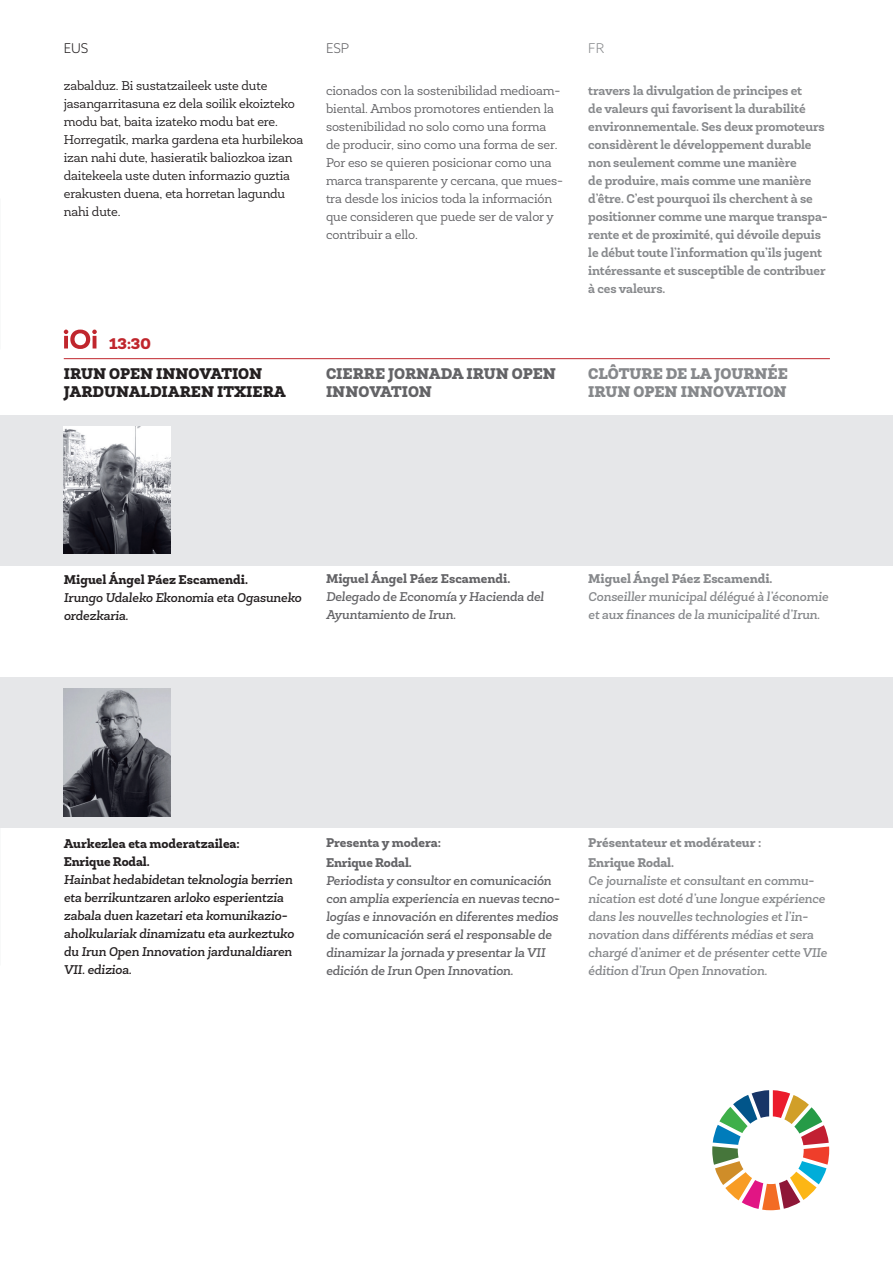
<style>
.page{position:relative;width:893px;height:1263px;background:#fff}
.page>*{position:absolute;margin:0;border:0;box-sizing:border-box;transform-origin:0 0}
.t1{font:900 15.6px/18px "Newslab";color:#231f20}
.t2{font:900 15.6px/18px "Newslab";color:#86888b}
.t3{font:900 15.6px/18px "Newslab";color:#636366}
.t4{font:900 15.6px "Newslab";color:#c0262d}
.t5{font:300 13.5px "Azo Sans";color:#231f20}
.t6{font:300 13.5px "Azo Sans";color:#636366}
.t7{font:300 13.5px "Azo Sans";color:#86888b}
.t8{font:700 12.9px/18px "Newslab";letter-spacing:-.01em;color:#86888b}
.t9{font:12.9px/18px "Newslab";letter-spacing:-.01em;color:#636366}
.t10{font:italic 500 12.9px/18px "Newslab";letter-spacing:-.01em;color:#86888b}
.t11{font:12.9px/18px "Newslab";letter-spacing:-.01em;color:#231f20}
.t12{font:italic 500 12.9px/18px "Newslab";letter-spacing:-.01em;color:#636366}
.t13{font:italic 500 12.9px/18px "Newslab";letter-spacing:-.01em;color:#231f20}
.t14{font:800 12.9px/18px "Newslab";color:#231f20}
.t15{font:800 12.9px/20px "Newslab";color:#86888b}
.t16{font:800 12.9px/20px "Newslab";color:#636366}
</style>
<div class="page">
<svg style="left:712px;top:1090px;width:117px;height:120px"></svg>
<div style="left:0;top:677px;width:893px;height:150px;background:#e6e7e9"></div>
<img style="left:64px;top:688px;width:106px;height:128px">
<div style="left:0;top:415px;width:893px;height:150px;background:#e6e7e9"></div>
<hr style="left:64px;top:358px;width:766px;height:1px;background:#c0262d">
<svg style="left:64px;top:330px;width:33px;height:19px"></svg>
<img style="left:64px;top:426px;width:106px;height:128px">
<p class="t5" style="left:64px;top:40px;width:26px">EUS</p>
<p class="t6" style="left:326px;top:40px;width:25px">ESP</p>
<p class="t7" style="left:588px;top:40px;width:18px">FR</p>
<p class="t11" style="left:64px;top:77px;width:241px">zabalduz. Bi sustatzaileek uste dute jasangarritasuna ez dela soilik ekoizteko modu bat, baita izateko modu bat ere.<br>Horregatik, marka gardena eta hurbilekoa izan nahi dute, hasieratik baliozkoa izan daitekeela uste duten informazio guztia erakusten duena, eta horretan lagundu nahi dute.</p>
<p class="t9" style="left:326px;top:81px;width:239px">cionados con la sostenibilidad medioam&shy;biental. Ambos promotores entienden la sostenibilidad no solo como una forma de producir, sino como una forma de ser.<br>Por eso se quieren posicionar como una marca transparente y cercana, que mues&shy;tra desde los inicios toda la información que consideren que puede ser de valor y contribuir a ello.</p>
<p class="t8" style="left:588px;top:81px;width:241px">travers la divulgation de principes et<br>de valeurs qui favorisent la durabilité environnementale. Ses deux promoteurs considèrent le développement durable non seulement comme une manière<br>de produire, mais comme une manière d’être. C’est pourquoi ils cherchent à se positionner comme une marque transpa&shy;rente et de proximité, qui dévoile depuis le début toute l’information qu’ils jugent intéressante et susceptible de contribuer à ces valeurs.</p>
<p class="t4" style="left:109px;top:334px;width:43px">13:30</p>
<p class="t1" style="left:64px;top:365px;width:224px">IRUN OPEN INNOVATION<br>JARDUNALDIAREN ITXIERA</p>
<p class="t3" style="left:326px;top:364px;width:231px">CIERRE JORNADA IRUN OPEN<br>INNOVATION</p>
<p class="t2" style="left:588px;top:364px;width:201px">CLÔTURE DE LA JOURNÉE<br>IRUN OPEN INNOVATION</p>
<p class="t14" style="left:64px;top:571px;width:186px">Miguel Ángel Páez Escamendi.</p>
<p class="t13" style="left:64px;top:589px;width:239px">Irungo Udaleko Ekonomia eta Ogasuneko ordezkaria.</p>
<p class="t16" style="left:326px;top:569px;width:186px">Miguel Ángel Páez Escamendi.</p>
<p class="t12" style="left:326px;top:588px;width:219px">Delegado de Economía y Hacienda del<br>Ayuntamiento de Irun.</p>
<p class="t15" style="left:588px;top:569px;width:186px">Miguel Ángel Páez Escamendi.</p>
<p class="t10" style="left:588px;top:588px;width:242px">Conseiller municipal délégué à l’économie et aux finances de la municipalité d’Irun.</p>
<p class="t14" style="left:64px;top:835px;width:177px">Aurkezlea eta moderatzailea:<br>Enrique Rodal.</p>
<p class="t13" style="left:64px;top:871px;width:232px">Hainbat hedabidetan teknologia berrien eta berrikuntzaren arloko esperientzia zabala duen kazetari eta komunikazio&shy;aholkulariak dinamizatu eta aurkeztuko du Irun Open Innovation jardunaldiaren VII. edizioa.</p>
<p class="t16" style="left:326px;top:833px;width:116px">Presenta y modera:<br>Enrique Rodal.</p>
<p class="t12" style="left:326px;top:872px;width:235px">Periodista y consultor en comunicación con amplia experiencia en nuevas tecno&shy;logías e innovación en diferentes medios de comunicación será el responsable de dinamizar la jornada y presentar la VII edición de Irun Open Innovation.</p>
<p class="t15" style="left:588px;top:833px;width:175px">Présentateur et modérateur :<br>Enrique Rodal.</p>
<p class="t10" style="left:588px;top:872px;width:240px">Ce journaliste et consultant en commu&shy;nication est doté d’une longue expérience dans les nouvelles technologies et l’in&shy;novation dans différents médias et sera chargé d’animer et de présenter cette VIIe édition d’Irun Open Innovation.</p>
</div>
